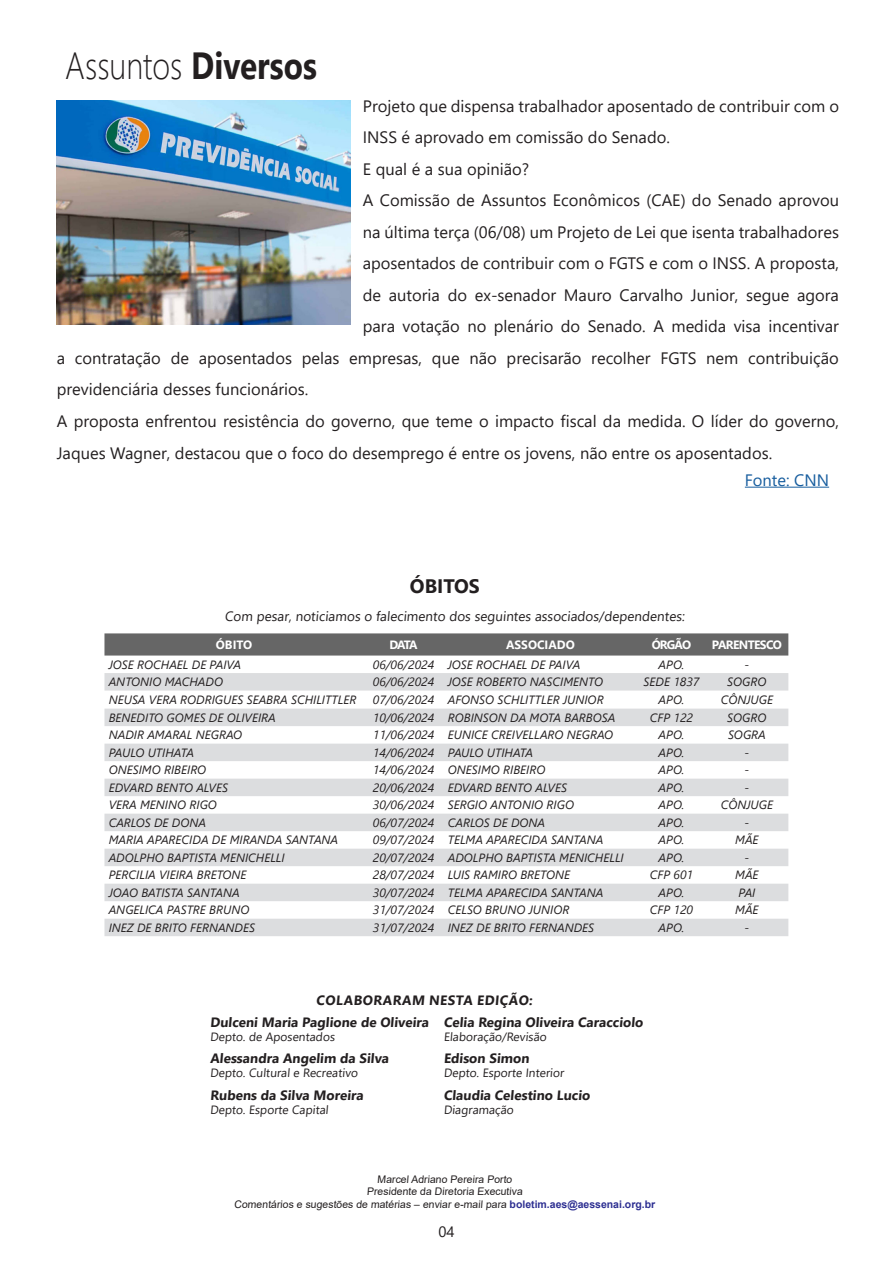
<style>
.page{position:relative;width:893px;height:1263px;background:#fff}
.page>*{position:absolute;margin:0;border:0;box-sizing:border-box;transform-origin:0 0}
.t1{font:300 37.8px "Segoe UI";color:#231f20;scale:.83 1}
.t2{font:700 19.5px "Segoe UI";color:#231f20}
.t3{font:16.5px/31.5px "Segoe UI";color:#231f20}
.t4{font:16.5px "Segoe UI";color:#175d9e}
.t5{font:15px "Segoe UI";color:#231f20}
.t6{font:700 13.5px "Segoe UI";color:#231f20}
.t7{font:13.5px "Segoe UI";color:#231f20}
.t8{font:italic 12px "Segoe UI";color:#231f20}
.t9{font:12px "Segoe UI";color:#231f20}
.t10{font:700 12px "Segoe UI";letter-spacing:-.05em;color:#fff}
.t11{font:700 12px "Segoe UI";color:#fff}
.t12{font:10.5px "Arial";color:#231f20}
.s1{font-weight:700}
.s2{font-weight:700;color:#2e3092}
</style>
<div class="page">
<img style="left:56px;top:100px;width:295px;height:225px">
<div style="left:104px;top:633px;width:684px;height:22px;background:#666"></div>
<svg style="left:104px;top:673px;width:684px;height:263px;fill:#dcdddf"></svg>
<hr style="left:745px;top:487px;width:84px;height:1px;background:#175d9e">
<p class="t1" style="left:65px;top:30px;width:305px">Assuntos <span class="s1">Diversos</span></p>
<p class="t3" style="left:363px;top:89px;width:478px">Projeto que dispensa trabalhador aposentado de contribuir com o<br>INSS é aprovado em comissão do Senado.</p>
<p class="t3" style="left:363px;top:152px;width:168px">E qual é a sua opinião?</p>
<p class="t3" style="left:363px;top:183px;width:478px">A Comissão de Assuntos Econômicos (CAE) do Senado aprovou</p>
<p class="t3" style="left:363px;top:215px;width:478px">na última terça (06/08) um Projeto de Lei que isenta trabalhadores</p>
<p class="t3" style="left:363px;top:246px;width:478px">aposentados de contribuir com o FGTS e com o INSS. A proposta,</p>
<p class="t3" style="left:363px;top:278px;width:478px">de autoria do ex-senador Mauro Carvalho Junior, segue agora</p>
<p class="t3" style="left:363px;top:309px;width:478px">para votação no plenário do Senado. A medida visa incentivar</p>
<p class="t3" style="left:57px;top:341px;width:784px">a contratação de aposentados pelas empresas, que não precisarão recolher FGTS nem contribuição</p>
<p class="t3" style="left:57px;top:372px;width:253px">previdenciária desses funcionários.</p>
<p class="t3" style="left:57px;top:404px;width:784px">A proposta enfrentou resistência do governo, que teme o impacto fiscal da medida. O líder do governo,<br>Jaques Wagner, destacou que o foco do desemprego é entre os jovens, não entre os aposentados.</p>
<p class="t2" style="left:410px;top:568px;width:71px">ÓBITOS</p>
<p class="t7" style="left:225px;top:603px;width:463px">Com pesar, noticiamos o falecimento dos seguintes associados/dependentes:</p>
<p class="t4" style="left:745px;top:464px;width:86px">Fonte: CNN</p>
<p class="t10" style="left:216px;top:633px;width:38px">ÓBITO</p>
<p class="t10" style="left:389px;top:633px;width:30px">DATA</p>
<p class="t11" style="left:506px;top:633px;width:70px">ASSOCIADO</p>
<p class="t10" style="left:652px;top:633px;width:41px">ÓRGÃO</p>
<p class="t10" style="left:712px;top:633px;width:71px">PARENTESCO</p>
<p class="t8" style="left:109px;top:653px;width:134px">JOSE ROCHAEL DE PAIVA</p>
<p class="t8" style="left:373px;top:653px;width:63px">06/06/2024</p>
<p class="t8" style="left:448px;top:653px;width:134px">JOSE ROCHAEL DE PAIVA</p>
<p class="t8" style="left:659px;top:653px;width:27px">APO.</p>
<p class="t8" style="left:744px;top:653px;width:6px">-</p>
<p class="t8" style="left:109px;top:671px;width:116px">ANTONIO MACHADO</p>
<p class="t8" style="left:373px;top:671px;width:63px">06/06/2024</p>
<p class="t8" style="left:448px;top:671px;width:157px">JOSE ROBERTO NASCIMENTO</p>
<p class="t8" style="left:644px;top:671px;width:57px">SEDE 1837</p>
<p class="t8" style="left:727px;top:671px;width:41px">SOGRO</p>
<p class="t8" style="left:109px;top:688px;width:249px">NEUSA VERA RODRIGUES SEABRA SCHILITTLER</p>
<p class="t8" style="left:373px;top:688px;width:63px">07/06/2024</p>
<p class="t8" style="left:448px;top:688px;width:157px">AFONSO SCHLITTLER JUNIOR</p>
<p class="t8" style="left:659px;top:688px;width:27px">APO.</p>
<p class="t8" style="left:721px;top:688px;width:54px">CÔNJUGE</p>
<p class="t8" style="left:109px;top:706px;width:169px">BENEDITO GOMES DE OLIVEIRA</p>
<p class="t8" style="left:373px;top:706px;width:63px">10/06/2024</p>
<p class="t8" style="left:448px;top:706px;width:169px">ROBINSON DA MOTA BARBOSA</p>
<p class="t8" style="left:650px;top:706px;width:45px">CFP 122</p>
<p class="t8" style="left:727px;top:706px;width:41px">SOGRO</p>
<p class="t8" style="left:109px;top:724px;width:135px">NADIR AMARAL NEGRAO</p>
<p class="t8" style="left:373px;top:724px;width:63px">11/06/2024</p>
<p class="t8" style="left:448px;top:724px;width:167px">EUNICE CREIVELLARO NEGRAO</p>
<p class="t8" style="left:659px;top:724px;width:27px">APO.</p>
<p class="t8" style="left:728px;top:724px;width:39px">SOGRA</p>
<p class="t8" style="left:109px;top:741px;width:87px">PAULO UTIHATA</p>
<p class="t8" style="left:373px;top:741px;width:63px">14/06/2024</p>
<p class="t8" style="left:448px;top:741px;width:87px">PAULO UTIHATA</p>
<p class="t8" style="left:659px;top:741px;width:27px">APO.</p>
<p class="t8" style="left:744px;top:741px;width:6px">-</p>
<p class="t8" style="left:109px;top:759px;width:99px">ONESIMO RIBEIRO</p>
<p class="t8" style="left:373px;top:759px;width:63px">14/06/2024</p>
<p class="t8" style="left:448px;top:759px;width:99px">ONESIMO RIBEIRO</p>
<p class="t8" style="left:659px;top:759px;width:27px">APO.</p>
<p class="t8" style="left:744px;top:759px;width:6px">-</p>
<p class="t8" style="left:109px;top:776px;width:121px">EDVARD BENTO ALVES</p>
<p class="t8" style="left:373px;top:776px;width:63px">20/06/2024</p>
<p class="t8" style="left:448px;top:776px;width:121px">EDVARD BENTO ALVES</p>
<p class="t8" style="left:659px;top:776px;width:27px">APO.</p>
<p class="t8" style="left:744px;top:776px;width:6px">-</p>
<p class="t8" style="left:109px;top:794px;width:110px">VERA MENINO RIGO</p>
<p class="t8" style="left:373px;top:794px;width:63px">30/06/2024</p>
<p class="t8" style="left:448px;top:794px;width:128px">SERGIO ANTONIO RIGO</p>
<p class="t8" style="left:659px;top:794px;width:27px">APO.</p>
<p class="t8" style="left:721px;top:794px;width:54px">CÔNJUGE</p>
<p class="t8" style="left:109px;top:811px;width:99px">CARLOS DE DONA</p>
<p class="t8" style="left:373px;top:811px;width:63px">06/07/2024</p>
<p class="t8" style="left:448px;top:811px;width:99px">CARLOS DE DONA</p>
<p class="t8" style="left:659px;top:811px;width:27px">APO.</p>
<p class="t8" style="left:744px;top:811px;width:6px">-</p>
<p class="t8" style="left:109px;top:829px;width:231px">MARIA APARECIDA DE MIRANDA SANTANA</p>
<p class="t8" style="left:373px;top:829px;width:63px">09/07/2024</p>
<p class="t8" style="left:448px;top:829px;width:157px">TELMA APARECIDA SANTANA</p>
<p class="t8" style="left:659px;top:829px;width:27px">APO.</p>
<p class="t8" style="left:735px;top:829px;width:25px">MÃE</p>
<p class="t8" style="left:109px;top:846px;width:177px">ADOLPHO BAPTISTA MENICHELLI</p>
<p class="t8" style="left:373px;top:846px;width:63px">20/07/2024</p>
<p class="t8" style="left:448px;top:846px;width:177px">ADOLPHO BAPTISTA MENICHELLI</p>
<p class="t8" style="left:659px;top:846px;width:27px">APO.</p>
<p class="t8" style="left:744px;top:846px;width:6px">-</p>
<p class="t8" style="left:109px;top:864px;width:139px">PERCILIA VIEIRA BRETONE</p>
<p class="t8" style="left:373px;top:864px;width:63px">28/07/2024</p>
<p class="t8" style="left:448px;top:864px;width:124px">LUIS RAMIRO BRETONE</p>
<p class="t8" style="left:650px;top:864px;width:45px">CFP 601</p>
<p class="t8" style="left:735px;top:864px;width:25px">MÃE</p>
<p class="t8" style="left:109px;top:881px;width:132px">JOAO BATISTA SANTANA</p>
<p class="t8" style="left:373px;top:881px;width:63px">30/07/2024</p>
<p class="t8" style="left:448px;top:881px;width:157px">TELMA APARECIDA SANTANA</p>
<p class="t8" style="left:659px;top:881px;width:27px">APO.</p>
<p class="t8" style="left:738px;top:881px;width:19px">PAI</p>
<p class="t8" style="left:109px;top:899px;width:142px">ANGELICA PASTRE BRUNO</p>
<p class="t8" style="left:373px;top:899px;width:63px">31/07/2024</p>
<p class="t8" style="left:448px;top:899px;width:123px">CELSO BRUNO JUNIOR</p>
<p class="t8" style="left:650px;top:899px;width:45px">CFP 120</p>
<p class="t8" style="left:735px;top:899px;width:25px">MÃE</p>
<p class="t8" style="left:109px;top:916px;width:148px">INEZ DE BRITO FERNANDES</p>
<p class="t8" style="left:373px;top:916px;width:63px">31/07/2024</p>
<p class="t8" style="left:448px;top:916px;width:148px">INEZ DE BRITO FERNANDES</p>
<p class="t8" style="left:659px;top:916px;width:27px">APO.</p>
<p class="t8" style="left:744px;top:916px;width:6px">-</p>
<p class="t6" style="left:316px;top:987px;width:220px">COLABORARAM NESTA EDIÇÃO:</p>
<p class="t6" style="left:210px;top:1009px;width:222px">Dulceni Maria Paglione de Oliveira</p>
<p class="t9" style="left:210px;top:1025px;width:128px">Depto. de Aposentados</p>
<p class="t6" style="left:444px;top:1009px;width:203px">Celia Regina Oliveira Caracciolo</p>
<p class="t9" style="left:444px;top:1025px;width:106px">Elaboração/Revisão</p>
<p class="t6" style="left:210px;top:1045px;width:182px">Alessandra Angelim da Silva</p>
<p class="t9" style="left:210px;top:1061px;width:151px">Depto. Cultural e Recreativo</p>
<p class="t6" style="left:210px;top:1082px;width:157px">Rubens da Silva Moreira</p>
<p class="t9" style="left:210px;top:1098px;width:122px">Depto. Esporte Capital</p>
<p class="t6" style="left:444px;top:1045px;width:89px">Edison Simon</p>
<p class="t9" style="left:444px;top:1061px;width:124px">Depto. Esporte Interior</p>
<p class="t6" style="left:444px;top:1082px;width:150px">Claudia Celestino Lucio</p>
<p class="t9" style="left:444px;top:1098px;width:73px">Diagramação</p>
<p class="t12" style="left:377px;top:1172px;width:138px">Marcel Adriano Pereira Porto</p>
<p class="t12" style="left:367px;top:1184px;width:159px">Presidente da Diretoria Executiva</p>
<p class="t12" style="left:234px;top:1197px;width:423px">Comentários e sugestões de matérias – enviar e-mail para <span class="s2">boletim.aes@aessenai.org.br</span></p>
<p class="t5" style="left:438px;top:1218px;width:18px">04</p>
</div>
